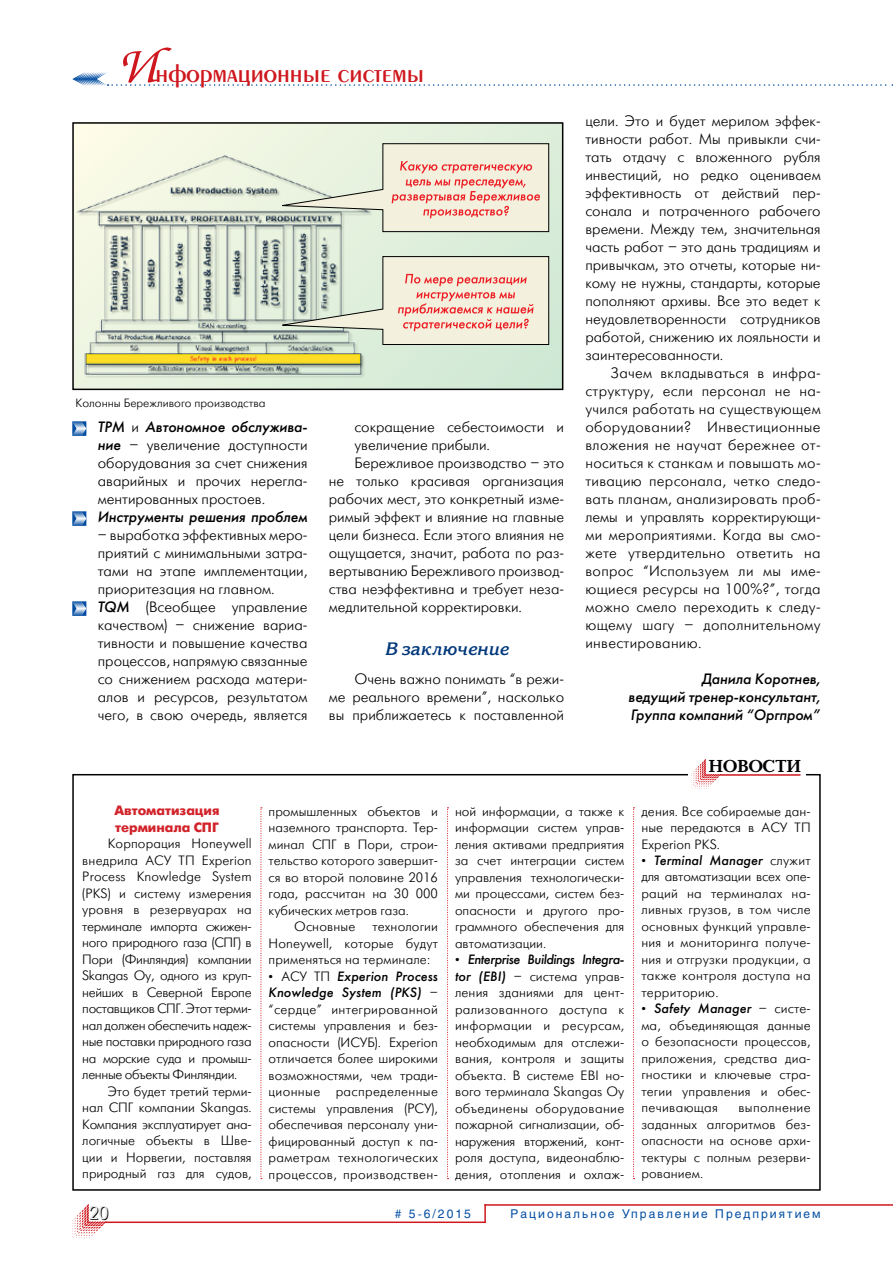
<style>
.page{position:relative;width:893px;height:1263px;background:#fff}
.page>*{position:absolute;margin:0;border:0;box-sizing:border-box;transform-origin:0 0}
.t1{font:27px "Penta Demi";color:#ce171e}
.t2{font:italic 700 18px "Korinna C";color:#00377b}
.t3{font:700 18px "Baltica C";color:#000}
.t4{font:18px "Futuris Shadow C";color:#000}
.t5{font:15px/18px "Futuris Light C";color:#000;text-align:justify}
.t6{font:italic 15px/18px "Futuris C";color:#000;text-align:justify}
.t7{font:13.5px/16.5px "Futuris Light C";letter-spacing:.01em;color:#000;text-align:justify}
.t8{font:italic 13.5px/16.5px "Futuris C";letter-spacing:.01em;color:#000}
.t9{font:italic 13.5px "Futuris C";letter-spacing:-.025em;color:#000}
.t10{font:700 13.5px/16.5px "Futuris C";color:#d2232a}
.t11{font:12px "Helios";letter-spacing:.17em;color:#034ea2}
.t12{font:12px "Futuris Light C";color:#000}
.s1{font-family:"Zapf Chancery C";font-size:54px}
.s2{font-family:"Futuris Light C";font-style:normal}
.s3{font-family:"Futuris C";font-style:italic}
</style>
<div class="page">
<svg style="left:72px;top:1204px;width:34px;height:34px"></svg>
<svg style="left:484px;top:1206px;width:2px;height:15px"></svg>
<hr style="left:105px;top:1221px;width:381px;height:2px;background:#ce171e">
<hr style="left:484px;top:1204px;width:409px;height:2px;background:#ce171e">
<svg style="left:72px;top:72px;width:821px;height:14px"></svg>
<svg style="left:72px;top:421px;width:14px;height:15px"></svg>
<svg style="left:72px;top:511px;width:14px;height:15px"></svg>
<svg style="left:72px;top:601px;width:14px;height:15px"></svg>
<svg style="left:75px;top:125px;width:485px;height:262px;background:#e0efdb"></svg>
<div style="left:72px;top:122px;width:491px;height:268px;border:2px solid #000"></div>
<img style="left:75px;top:155px;width:299px;height:222px">
<svg style="left:275px;top:143px;width:274px;height:89px;background:#e5daca"></svg>
<svg style="left:275px;top:256px;width:274px;height:89px;background:#ded5c5"></svg>
<div style="left:72px;top:774px;width:749px;height:417px;border:2px solid #000"></div>
<div style="left:688px;top:763px;width:118px;height:26px;background:#fff"></div>
<svg style="left:691px;top:759px;width:29px;height:30px"></svg>
<hr style="left:720px;top:774px;width:80px;height:2px;background:#ce171e">
<svg style="left:260px;top:807px;width:2px;height:372px"></svg>
<svg style="left:447px;top:807px;width:1px;height:372px"></svg>
<svg style="left:633px;top:807px;width:1px;height:372px"></svg>
<h1 class="t1" style="left:117px;top:60px;width:309px"><span class="s1">И</span>нформационные системы</h1>
<p class="t12" style="left:76px;top:396px;width:192px">Колонны Бережливого производства</p>
<p class="t6" style="left:98px;top:418px;width:211px">TPM <span class="s2">и</span> Автономное обслужива-</p>
<p class="t5" style="left:98px;top:436px;width:211px"><span class="s3">ние</span> – увеличение доступности оборудования за счет снижения аварийных и прочих нерегла&shy;ментированных простоев.</p>
<p class="t6" style="left:98px;top:508px;width:211px">Инструменты решения проблем</p>
<p class="t5" style="left:98px;top:526px;width:211px;text-align:left">– выработка эффективных меро&shy;приятий с минимальными затра&shy;тами на этапе имплементации, приоритезация на главном.<br><span class="s3">TQM</span> (Всеобщее управление качеством) – снижение вариа&shy;тивности и повышение качества процессов, напрямую связанные со снижением расхода матери&shy;алов и ресурсов, результатом чего, в свою очередь, является</p>
<p class="t5" style="left:354px;top:418px;width:211px">сокращение себестоимости и</p>
<p class="t5" style="left:354px;top:436px;width:137px">увеличение прибыли.</p>
<p class="t5" style="left:354px;top:454px;width:211px">Бережливое производство – это</p>
<p class="t5" style="left:329px;top:472px;width:237px">не только красивая организация</p>
<p class="t5" style="left:329px;top:490px;width:237px">рабочих мест, это конкретный изме-</p>
<p class="t5" style="left:329px;top:508px;width:237px">римый эффект и влияние на главные</p>
<p class="t5" style="left:329px;top:526px;width:237px">цели бизнеса. Если этого влияния не</p>
<p class="t5" style="left:329px;top:544px;width:237px">ощущается, значит, работа по раз-</p>
<p class="t5" style="left:329px;top:562px;width:237px">вертыванию Бережливого производ-</p>
<p class="t5" style="left:329px;top:580px;width:237px">ства неэффективна и требует неза-</p>
<p class="t5" style="left:329px;top:598px;width:195px">медлительной корректировки.</p>
<h2 class="t2" style="left:385px;top:639px;width:125px">В заключение</h2>
<p class="t5" style="left:329px;top:670px;width:237px;text-indent:26px">Очень важно понимать “в режи&shy;ме реального времени”, насколько вы приближаетесь к поставленной</p>
<p class="t5" style="left:585px;top:112px;width:237px">цели. Это и будет мерилом эффек&shy;тивности работ. Мы привыкли счи&shy;тать отдачу с вложенного рубля инвестиций, но редко оцениваем эффективность от действий пер&shy;сонала и потраченного рабочего времени. Между тем, значительная часть работ – это дань традициям и привычкам, это отчеты, которые ни&shy;кому не нужны, стандарты, которые пополняют архивы. Все это ведет к неудовлетворенности сотрудников работой, снижению их лояльности и заинтересованности.</p>
<p class="t5" style="left:585px;top:364px;width:237px;text-indent:26px">Зачем вкладываться в инфра&shy;структуру, если персонал не на&shy;учился работать на существующем оборудовании? Инвестиционные вложения не научат бережнее от&shy;носиться к станкам и повышать мо&shy;тивацию персонала, четко следо&shy;вать планам, анализировать проб&shy;лемы и управлять корректирующи&shy;ми мероприятиями. Когда вы смо&shy;жете утвердительно ответить на вопрос “Используем ли мы име&shy;ющиеся ресурсы на 100%?”, тогда можно смело переходить к следу&shy;ющему шагу – дополнительному инвестированию.</p>
<p class="t6" style="left:628px;top:670px;width:194px;text-indent:73px">Данила Коротнев, ведущий тренер-консультант, Группа компаний “Оргпром”</p>
<h2 class="t3" style="left:708px;top:757px;width:94px">НОВОСТИ</h2>
<p class="t10" style="left:114px;top:803px;width:107px">Автоматизация терминала СПГ</p>
<p class="t7" style="left:82px;top:836px;width:171px;text-indent:26px">Корпорация Honeywell внедрила АСУ ТП Experion Process Knowledge System (PKS) и систему измерения уровня в резервуарах на терминале импорта сжижен&shy;ного природного газа (СПГ) в Пори (Финляндия) компании Skangas Oy, одного из круп&shy;нейших в Северной Европе поставщиков СПГ. Этот терми&shy;нал должен обеспечить надеж&shy;ные поставки природного газа на морские суда и промыш&shy;ленные объекты Финляндии.</p>
<p class="t7" style="left:82px;top:1083px;width:171px;text-indent:26px">Это будет третий терми&shy;нал СПГ компании Skangas.<br>Компания эксплуатирует ана&shy;логичные объекты в Шве&shy;ции и Норвегии, поставляя природный газ для судов,</p>
<h2 class="t4" style="left:89px;top:1204px;width:21px">20</h2>
<p class="t7" style="left:269px;top:803px;width:171px">промышленных объектов и</p>
<p class="t7" style="left:269px;top:820px;width:171px">наземного транспорта. Тер-</p>
<p class="t7" style="left:269px;top:836px;width:171px">минал СПГ в Пори, строи-</p>
<p class="t7" style="left:269px;top:853px;width:171px">тельство которого завершит-</p>
<p class="t7" style="left:269px;top:869px;width:171px">ся во второй половине 2016</p>
<p class="t7" style="left:269px;top:886px;width:171px">года, рассчитан на 30 000</p>
<p class="t7" style="left:269px;top:902px;width:142px">кубических метров газа.</p>
<p class="t7" style="left:294px;top:919px;width:63px">Основные</p>
<p class="t7" style="left:269px;top:919px;width:171px;text-indent:104px">технологии Honeywell, которые будут применяться на терминале:</p>
<p class="t8" style="left:269px;top:968px;width:171px"><span class="s2">• АСУ ТП</span> Experion Process<br>Knowledge System (PKS) <span class="s2">–</span></p>
<p class="t7" style="left:269px;top:1001px;width:171px">“сердце” интегрированной системы управления и без&shy;опасности (ИСУБ). Experion отличается более широкими возможностями, чем тради&shy;ционные распределенные системы управления (РСУ), обеспечивая персоналу уни&shy;фицированный доступ к па&shy;раметрам технологических процессов, производствен-</p>
<p class="t7" style="left:455px;top:803px;width:171px">ной информации, а также к информации систем управ&shy;ления активами предприятия за счет интеграции систем управления технологически&shy;ми процессами, систем без&shy;опасности и другого про&shy;граммного обеспечения для автоматизации.</p>
<p class="t9" style="left:455px;top:951px;width:171px"><span class="s2">•</span> Enterprise Buildings Integra-</p>
<p class="t7" style="left:455px;top:968px;width:171px"><span class="s3">tor (EBI)</span> – система управ&shy;ления зданиями для цент&shy;рализованного доступа к информации и ресурсам, необходимым для отслежи&shy;вания, контроля и защиты объекта. В системе EBI но&shy;вого терминала Skangas Oy объединены оборудование пожарной сигнализации, об&shy;наружения вторжений, конт&shy;роля доступа, видеонаблю&shy;дения, отопления и охлаж-</p>
<p class="t7" style="left:641px;top:803px;width:171px">дения. Все собираемые дан&shy;ные передаются в АСУ ТП Experion PKS.</p>
<p class="t8" style="left:641px;top:852px;width:171px"><span class="s2">•</span> Terminal Manager <span class="s2">служит</span></p>
<p class="t7" style="left:641px;top:869px;width:171px">для автоматизации всех опе&shy;раций на терминалах на&shy;ливных грузов, в том числе основных функций управле&shy;ния и мониторинга получе&shy;ния и отгрузки продукции, а также контроля доступа на территорию.</p>
<p class="t8" style="left:641px;top:1000px;width:171px"><span class="s2">•</span> Safety Manager <span class="s2">– систе-</span></p>
<p class="t7" style="left:641px;top:1017px;width:171px">ма, объединяющая данные о безопасности процессов, приложения, средства диа&shy;гностики и ключевые стра&shy;тегии управления и обес&shy;печивающая</p>
<p class="t7" style="left:641px;top:1100px;width:171px;text-indent:97px">выполнение заданных алгоритмов без&shy;опасности на основе архи&shy;тектуры с полным резерви&shy;рованием.</p>
<p class="t11" style="left:395px;top:1207px;width:78px"># 5-6/2015</p>
<p class="t11" style="left:510px;top:1207px;width:312px">Рациональное Управление Предприятием</p>
</div>
